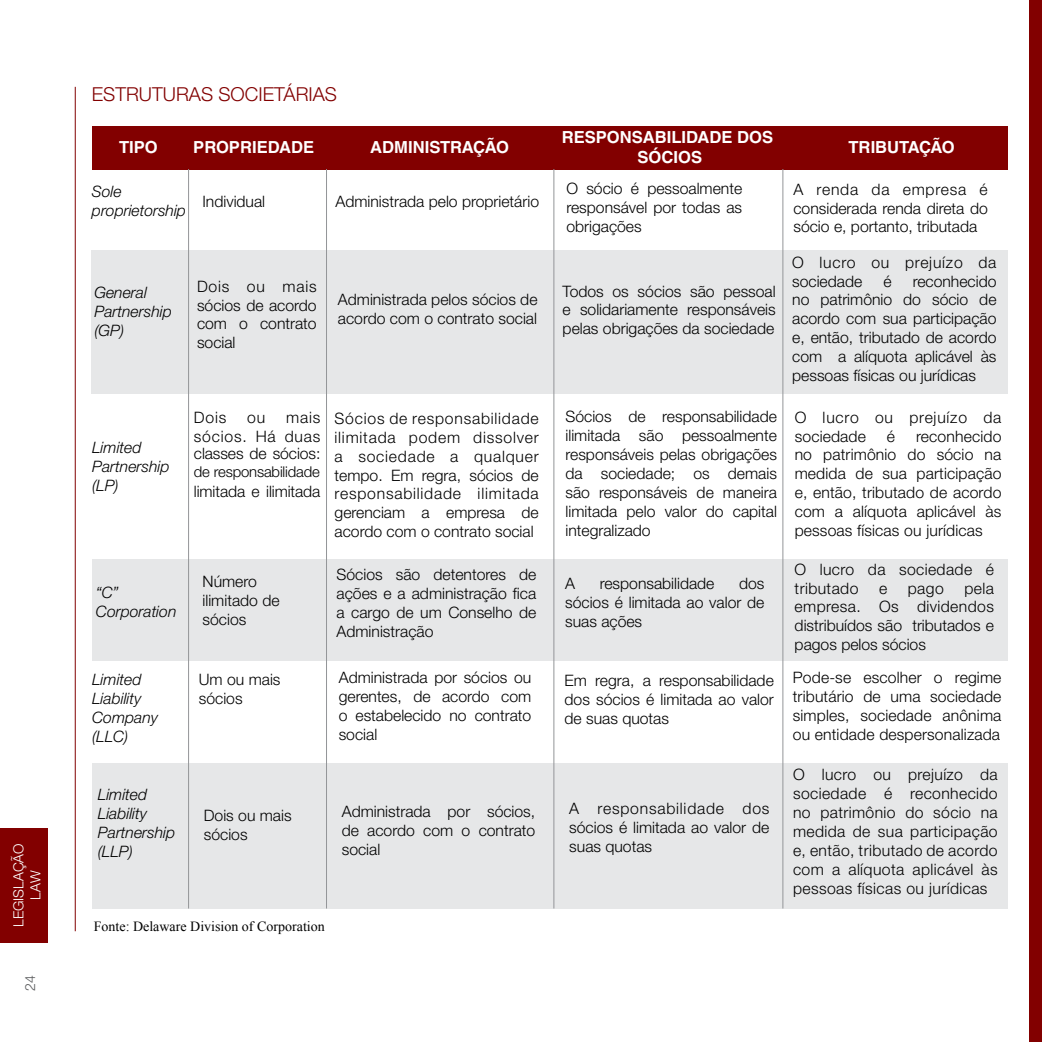
<style>
.page{position:relative;width:1042px;height:1042px;background:#fff}
.page>*{position:absolute;margin:0;border:0;box-sizing:border-box;transform-origin:0 0}
.t1{font:300 19.25px "Helvetica Neue LT Std";color:#820000}
.t2{font:700 16.62px/19.9px "Helvetica LT Std";color:#fff;text-align:center}
.t3{font:300 15.75px/18.9px "Helvetica Neue LT Std";color:#000;text-align:justify}
.t4{font:italic 300 15.75px/18.9px "Helvetica Neue LT Std";color:#000}
.t5{font:300 15.75px/18.9px "Helvetica Neue LT Std";letter-spacing:.05em;color:#000}
.t6{font:300 15.75px/18.9px "Helvetica Neue LT Std";letter-spacing:.025em;color:#000}
.t7{font:300 14.88px "Helvetica Neue LT Std";letter-spacing:-.01em;color:#000}
.t8{font:14px "Times New Roman";color:#000}
.t9{font:300 14px/16.8px "Helvetica Neue LT Std";color:#fff;text-align:center}
.t10{font:300 14px "Helvetica Neue LT Std";color:#58595b}
</style>
<div class="page">
<div style="left:0;top:828px;width:47px;height:115px;background:#820000"></div>
<div style="left:91px;top:250px;width:916px;height:143px;background:#e6e7e8"></div>
<div style="left:92px;top:559px;width:915px;height:102px;background:#e6e7e8"></div>
<div style="left:92px;top:762px;width:915px;height:146px;background:#e6e7e8"></div>
<div style="left:92px;top:126px;width:915px;height:43px;background:#820000"></div>
<hr style="left:188px;top:169px;width:1px;height:739px;background:#939598">
<hr style="left:326px;top:169px;width:1px;height:739px;background:#939598">
<hr style="left:553px;top:169px;width:1px;height:739px;background:#939598">
<hr style="left:782px;top:169px;width:1px;height:739px;background:#939598">
<hr style="left:75px;top:87px;width:1px;height:844px;background:#820000">
<div style="left:1029px;top:0;width:13px;height:1042px;background:#820000"></div>
<p class="t9" style="left:10px;top:927px;width:85px;rotate:-90deg">LEGISLAÇÃO<br>LAW</p>
<p class="t10" style="left:22px;top:991px;width:17px;rotate:-90deg">24</p>
<p class="t1" style="left:92px;top:82px;width:247px">ESTRUTURAS SOCIETÁRIAS</p>
<p class="t2" style="left:119px;top:136px;width:40px">TIPO</p>
<p class="t2" style="left:193px;top:137px;width:122px">PROPRIEDADE</p>
<p class="t2" style="left:562px;top:127px;width:213px">RESPONSABILIDADE DOS<br>SÓCIOS</p>
<p class="t2" style="left:370px;top:137px;width:140px">ADMINISTRAÇÃO</p>
<p class="t2" style="left:848px;top:137px;width:108px">TRIBUTAÇÃO</p>
<p class="t4" style="left:92px;top:182px;width:96px">Sole proprietorship</p>
<p class="t3" style="left:202px;top:192px;width:64px">Individual</p>
<p class="t3" style="left:335px;top:192px;width:205px">Administrada pelo proprietário</p>
<p class="t4" style="left:94px;top:282px;width:79px">General<br>Partnership (GP)</p>
<p class="t3" style="left:197px;top:276px;width:121px">Dois ou mais sócios de acordo com o contrato social</p>
<p class="t3" style="left:338px;top:290px;width:201px">Administrada pelos sócios de acordo com o contrato social</p>
<p class="t4" style="left:92px;top:438px;width:79px">Limited<br>Partnership (LP)</p>
<p class="t4" style="left:96px;top:583px;width:82px">“C”<br>Corporation</p>
<p class="t4" style="left:92px;top:669px;width:67px">Limited<br>Liability<br>Company (LLC)</p>
<p class="t4" style="left:98px;top:784px;width:79px">Limited<br>Liability<br>Partnership (LLP)</p>
<p class="t5" style="left:194px;top:408px;width:128px;text-align:right">mais<br>sócios. Há duas</p>
<p class="t3" style="left:194px;top:444px;width:128px">classes de sócios:</p>
<p class="t3" style="left:194px;top:481px;width:128px">limitada e ilimitada</p>
<p class="t3" style="left:194px;top:408px;width:34px">Dois</p>
<p class="t3" style="left:247px;top:408px;width:20px">ou</p>
<p class="t7" style="left:194px;top:463px;width:127px">de responsabilidade</p>
<p class="t3" style="left:203px;top:572px;width:79px;text-align:left">Número ilimitado de sócios</p>
<p class="t3" style="left:199px;top:670px;width:83px">Um ou mais sócios</p>
<p class="t3" style="left:335px;top:408px;width:206px">Sócios de responsabilidade ilimitada podem dissolver a sociedade a qualquer tempo. Em regra, sócios de responsabilidade ilimitada gerenciam a empresa de acordo com o contrato social</p>
<p class="t3" style="left:336px;top:565px;width:201px">Sócios são detentores de ações e a administração fica a cargo de um Conselho de Administração</p>
<p class="t3" style="left:339px;top:667px;width:194px">Administrada por sócios ou gerentes, de acordo com o estabelecido no contrato social</p>
<p class="t3" style="left:204px;top:806px;width:89px">Dois ou mais sócios</p>
<p class="t3" style="left:342px;top:801px;width:195px">Administrada por sócios, de acordo com o contrato social</p>
<p class="t8" style="left:94px;top:917px;width:232px">Fonte: Delaware Division of Corporation</p>
<p class="t3" style="left:566px;top:179px;width:177px">O sócio é pessoalmente responsável por todas as obrigações</p>
<p class="t3" style="left:793px;top:179px;width:196px">A renda da empresa é considerada renda direta do sócio e, portanto, tributada</p>
<p class="t5" style="left:792px;top:252px;width:206px">O lucro ou prejuízo da sociedade</p>
<p class="t3" style="left:883px;top:271px;width:10px">é</p>
<p class="t3" style="left:792px;top:271px;width:206px;text-indent:120px">reconhecido no patrimônio do sócio de acordo com sua participação e, então, tributado de acordo com a alíquota aplicável às pessoas físicas ou jurídicas</p>
<p class="t5" style="left:794px;top:407px;width:208px">O lucro ou prejuízo da sociedade</p>
<p class="t3" style="left:563px;top:281px;width:214px">Todos os sócios são pessoal e solidariamente responsáveis pelas obrigações da sociedade</p>
<p class="t3" style="left:565px;top:407px;width:213px">Sócios de responsabilidade ilimitada são pessoalmente responsáveis pelas obrigações da sociedade; os demais são responsáveis de maneira limitada pelo valor do capital integralizado</p>
<p class="t3" style="left:565px;top:574px;width:11px">A</p>
<p class="t3" style="left:600px;top:574px;width:116px">responsabilidade</p>
<p class="t3" style="left:887px;top:426px;width:10px">é</p>
<p class="t3" style="left:794px;top:426px;width:208px;text-indent:121px">reconhecido no patrimônio do sócio na medida de sua participação e, então, tributado de acordo com a alíquota aplicável às pessoas físicas ou jurídicas</p>
<p class="t6" style="left:794px;top:559px;width:201px">O lucro da sociedade é tributado</p>
<p class="t3" style="left:565px;top:574px;width:201px;text-indent:174px">dos sócios é limitada ao valor de suas ações</p>
<p class="t3" style="left:794px;top:578px;width:201px;text-indent:170px">pela empresa. Os dividendos distribuídos são tributados e pagos pelos sócios</p>
<p class="t3" style="left:793px;top:667px;width:210px">Pode-se escolher o regime tributário de uma sociedade simples, sociedade anônima ou entidade despersonalizada</p>
<p class="t3" style="left:793px;top:765px;width:206px">O lucro ou prejuízo da sociedade é reconhecido no patrimônio do sócio na medida de sua participação e, então, tributado de acordo com a alíquota aplicável às pessoas físicas ou jurídicas</p>
<p class="t3" style="left:879px;top:578px;width:10px">e</p>
<p class="t3" style="left:908px;top:578px;width:37px">pago</p>
<p class="t3" style="left:564px;top:671px;width:211px">Em regra, a responsabilidade dos sócios é limitada ao valor de suas quotas</p>
<p class="t3" style="left:569px;top:799px;width:202px">A responsabilidade dos sócios é limitada ao valor de suas quotas</p>
</div>
